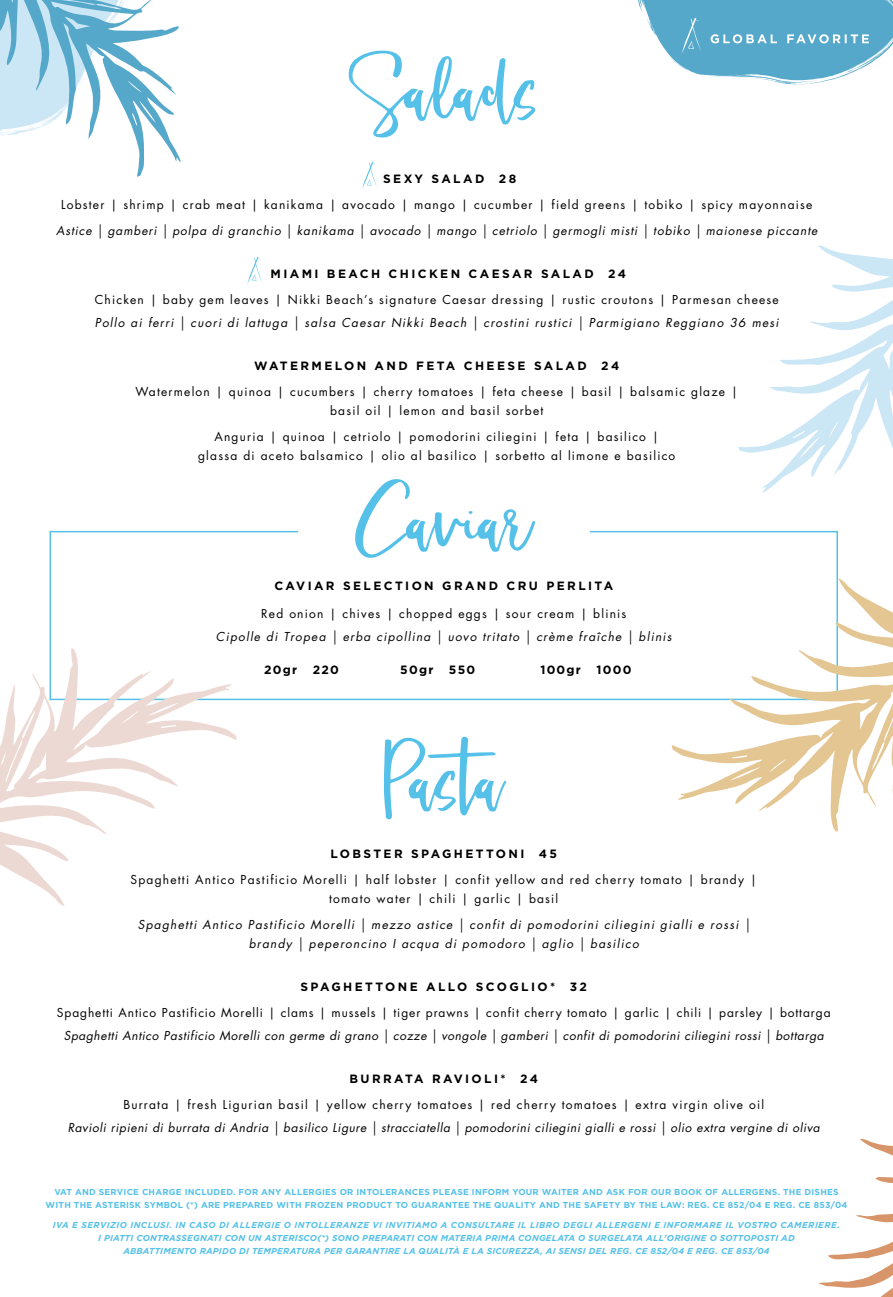
<style>
.page{position:relative;width:893px;height:1297px;background:#fff}
.page>*{position:absolute;margin:0;border:0;box-sizing:border-box;transform-origin:0 0}
.t1{font:75px "The Sofy";color:#55c1e9}
.t2{font:12px/18.8px "Futura Std";letter-spacing:.1em;color:#000;text-align:center}
.t3{font:italic 12px/18.8px "Futura Std";letter-spacing:.1em;color:#000;text-align:center}
.t4{font:italic 12px "Futura Std";letter-spacing:.05em;color:#000}
.t5{font:700 12px "Gotham";letter-spacing:.2em;color:#000}
.t6{font:12px "Futura Std";letter-spacing:.075em;color:#000}
.t7{font:italic 12px "Futura Std";letter-spacing:.075em;color:#000}
.t8{font:italic 700 8.7px/12.8px "Gotham";letter-spacing:.025em;color:#55c1e9;text-align:center}
.t9{font:700 8.7px/12.8px "Gotham";letter-spacing:.025em;color:#55c1e9;text-align:center}
</style>
<div class="page">
<svg style="left:362px;top:162px;width:15px;height:27px"></svg>
<svg style="left:247px;top:257px;width:15px;height:27px"></svg>
<div style="left:50px;top:531px;width:788px;height:169px;border:2px solid #55c1e9"></div>
<div style="left:298px;top:519px;width:292px;height:27px;background:#fff"></div>
<svg style="left:638px;top:0;width:255px;height:84px"></svg>
<svg style="left:738px;top:245px;width:155px;height:248px"></svg>
<svg style="left:0;top:648px;width:237px;height:258px"></svg>
<svg style="left:671px;top:578px;width:222px;height:254px"></svg>
<svg style="left:0;top:0;width:181px;height:177px"></svg>
<svg style="left:818px;top:1139px;width:75px;height:158px"></svg>
<h1 class="t1" style="left:349px;top:45px;width:192px">Salads</h1>
<p class="t5" style="left:383px;top:170px;width:135px">SEXY SALAD 28</p>
<p class="t2" style="left:61px;top:195px;width:753px">Lobster | shrimp | crab meat | kanikama | avocado | mango | cucumber | field greens | tobiko | spicy mayonnaise</p>
<p class="t7" style="left:56px;top:223px;width:763px">Astice | gamberi | polpa di granchio | kanikama | avocado | mango | cetriolo | germogli misti | tobiko | maionese piccante</p>
<p class="t5" style="left:271px;top:265px;width:357px">MIAMI BEACH CHICKEN CAESAR SALAD 24</p>
<p class="t2" style="left:95px;top:290px;width:685px">Chicken | baby gem leaves | Nikki Beach’s signature Caesar dressing | rustic croutons | Parmesan cheese</p>
<p class="t3" style="left:95px;top:313px;width:685px">Pollo ai ferri | cuori di lattuga | salsa Caesar Nikki Beach | crostini rustici | Parmigiano Reggiano 36 mesi</p>
<p class="t5" style="left:254px;top:358px;width:367px">WATERMELON AND FETA CHEESE SALAD 24</p>
<p class="t2" style="left:136px;top:382px;width:604px">Watermelon | quinoa | cucumbers | cherry tomatoes | feta cheese | basil | balsamic glaze | basil oil | lemon and basil sorbet</p>
<p class="t2" style="left:198px;top:427px;width:479px">Anguria | quinoa | cetriolo | pomodorini ciliegini | feta | basilico | glassa di aceto balsamico | olio al basilico | sorbetto al limone e basilico</p>
<h1 class="t1" style="left:355px;top:476px;width:179px">Caviar</h1>
<p class="t5" style="left:274px;top:578px;width:340px">CAVIAR SELECTION GRAND CRU PERLITA</p>
<p class="t2" style="left:261px;top:604px;width:367px">Red onion | chives | chopped eggs | sour cream | blinis</p>
<p class="t3" style="left:216px;top:627px;width:457px">Cipolle di Tropea | erba cipollina | uovo tritato | crème fraîche | blinis</p>
<p class="t5" style="left:264px;top:661px;width:34px">20gr</p>
<p class="t5" style="left:313px;top:661px;width:28px">220</p>
<p class="t5" style="left:400px;top:661px;width:35px">50gr</p>
<p class="t5" style="left:449px;top:661px;width:28px">550</p>
<p class="t5" style="left:540px;top:661px;width:42px">100gr</p>
<p class="t5" style="left:596px;top:661px;width:36px">1000</p>
<h1 class="t1" style="left:384px;top:736px;width:145px">Pasta</h1>
<p class="t5" style="left:330px;top:846px;width:228px">LOBSTER SPAGHETTONI 45</p>
<p class="t2" style="left:131px;top:871px;width:628px">Spaghetti Antico Pastificio Morelli | half lobster | confit yellow and red cherry tomato | brandy | tomato water | chili | garlic | basil</p>
<p class="t3" style="left:138px;top:916px;width:613px">Spaghetti Antico Pastificio Morelli | mezzo astice | confit di pomodorini ciliegini gialli e rossi | brandy | peperoncino I acqua di pomodoro | aglio | basilico</p>
<p class="t5" style="left:300px;top:978px;width:288px">SPAGHETTONE ALLO SCOGLIO* 32</p>
<p class="t6" style="left:57px;top:1005px;width:775px">Spaghetti Antico Pastificio Morelli | clams | mussels | tiger prawns | confit cherry tomato | garlic | chili | parsley | bottarga</p>
<p class="t4" style="left:64px;top:1028px;width:762px">Spaghetti Antico Pastificio Morelli con germe di grano | cozze | vongole | gamberi | confit di pomodorini ciliegini rossi | bottarga</p>
<p class="t5" style="left:350px;top:1071px;width:190px">BURRATA RAVIOLI* 24</p>
<p class="t2" style="left:123px;top:1095px;width:642px">Burrata | fresh Ligurian basil | yellow cherry tomatoes | red cherry tomatoes | extra virgin olive oil</p>
<p class="t4" style="left:68px;top:1120px;width:754px">Ravioli ripieni di burrata di Andria | basilico Ligure | stracciatella | pomodorini ciliegini gialli e rossi | olio extra vergine di oliva</p>
<p class="t9" style="left:46px;top:1186px;width:803px">VAT AND SERVICE CHARGE INCLUDED. FOR ANY ALLERGIES OR INTOLERANCES PLEASE INFORM YOUR WAITER AND ASK FOR OUR BOOK OF ALLERGENS. THE DISHES<br>WITH THE ASTERISK SYMBOL (*) ARE PREPARED WITH FROZEN PRODUCT TO GUARANTEE THE QUALITY AND THE SAFETY BY THE LAW: REG. CE 852/04 E REG. CE 853/04</p>
<p class="t8" style="left:53px;top:1219px;width:789px">IVA E SERVIZIO INCLUSI. IN CASO DI ALLERGIE O INTOLLERANZE VI INVITIAMO A CONSULTARE IL LIBRO DEGLI ALLERGENI E INFORMARE IL VOSTRO CAMERIERE.<br>I PIATTI CONTRASSEGNATI CON UN ASTERISCO(*) SONO PREPARATI CON MATERIA PRIMA CONGELATA O SURGELATA ALL’ORIGINE O SOTTOPOSTI AD<br>ABBATTIMENTO RAPIDO DI TEMPERATURA PER GARANTIRE LA QUALITÀ E LA SICUREZZA, AI SENSI DEL REG. CE 852/04 E REG. CE 853/04</p>
</div>
